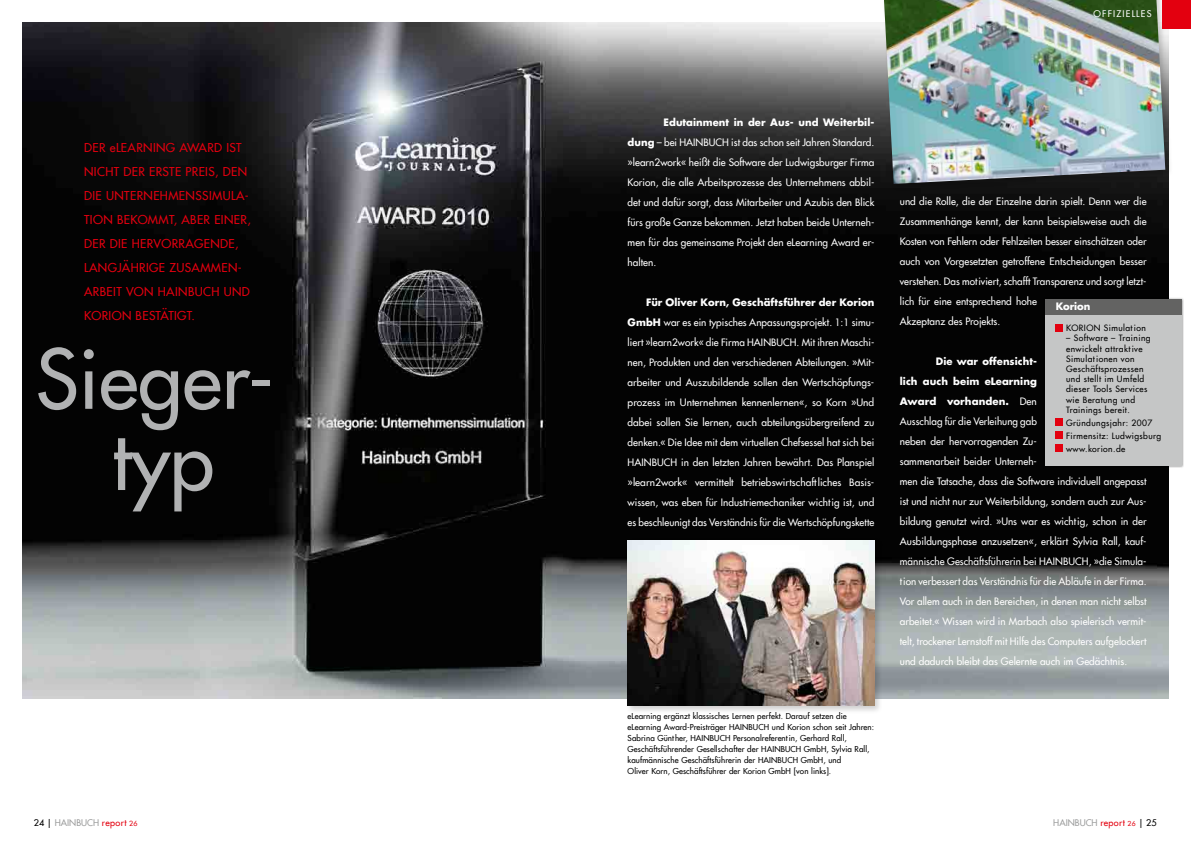
<style>
.page{position:relative;width:1191px;height:842px;background:#fff}
.page>*{position:absolute;margin:0;border:0;box-sizing:border-box;transform-origin:0 0}
.t1{font:500 80px/81.2px "Futura Com";color:#b1b2b3;text-align:center}
.t2{font:500 12px "Futura Com";letter-spacing:.03em;color:#e3000f}
.t3{font:500 10px/20px "Futura Com";letter-spacing:.005em;color:#fff;text-align:justify}
.t4{font:700 10px "Futura Com";color:#fff}
.t5{font:500 9px "Futura Com";color:#9c9d9d}
.t6{font:500 9px "Futura Com";color:#fff}
.t7{font:500 8.5px/10.2px "Futura Com";letter-spacing:.05em;color:#000}
.t8{font:500 8px/11px "Futura Com";letter-spacing:.01em;color:#000}
.s1{font-weight:700}
.s2{color:#000}
.s3{color:#e3000f}
.s4{font-size:7px;color:#e3000f}
.s5{font-size:6.7px;color:#e3000f}
</style>
<div class="page">
<img style="left:23px;top:23px;width:1145px;height:675px">
<div style="left:625px;top:538px;width:257px;height:176px;background:#000;opacity:.19"></div>
<img style="left:627px;top:540px;width:247px;height:166px">
<div style="left:881px;top:0;width:292px;height:192px;background:#000;opacity:.19"></div>
<img style="left:884px;top:0;width:281px;height:184px">
<div style="left:1162px;top:0;width:29px;height:28px;background:#e3000f"></div>
<div style="left:1043px;top:297px;width:141px;height:171px;background:#000;opacity:.45"></div>
<div style="left:1045px;top:299px;width:136px;height:166px;background:#c5c6c6"></div>
<div style="left:1045px;top:299px;width:136px;height:15px;background:#636362"></div>
<div style="left:1055px;top:324px;width:7px;height:7px;background:#e3000f"></div>
<div style="left:1055px;top:419px;width:7px;height:7px;background:#e3000f"></div>
<div style="left:1055px;top:432px;width:7px;height:7px;background:#e3000f"></div>
<div style="left:1055px;top:445px;width:7px;height:7px;background:#e3000f"></div>
<p class="t2" style="left:84px;top:138px;width:46px">Der eLearning</p>
<p class="t2" style="left:179px;top:138px;width:18px">Award</p>
<p class="t2" style="left:226px;top:138px;width:6px">ist</p>
<p class="t2" style="left:84px;top:162px;width:8px">nicht</p>
<p class="t2" style="left:123px;top:162px;width:8px">der</p>
<p class="t2" style="left:149px;top:162px;width:8px">erste</p>
<p class="t2" style="left:185px;top:162px;width:13px">Preis</p>
<p class="t2" style="left:215px;top:162px;width:17px">, den</p>
<p class="t2" style="left:84px;top:186px;width:7px">die</p>
<p class="t2" style="left:106px;top:186px;width:17px">Unternehmenssimula</p>
<p class="t2" style="left:245px;top:186px;width:5px">-</p>
<p class="t2" style="left:84px;top:210px;width:8px">tion</p>
<p class="t2" style="left:117px;top:210px;width:10px">bekommt</p>
<p class="t2" style="left:174px;top:210px;width:16px">, aber</p>
<p class="t2" style="left:214px;top:210px;width:8px">einer</p>
<p class="t2" style="left:247px;top:210px;width:5px">,</p>
<p class="t2" style="left:84px;top:234px;width:8px">der</p>
<p class="t2" style="left:110px;top:234px;width:7px">die</p>
<p class="t2" style="left:132px;top:234px;width:9px">hervorragende</p>
<p class="t2" style="left:235px;top:234px;width:5px">,</p>
<p class="t2" style="left:84px;top:258px;width:9px">langjährige</p>
<p class="t2" style="left:169px;top:258px;width:17px">Zusammen</p>
<p class="t2" style="left:238px;top:258px;width:5px">-</p>
<p class="t2" style="left:84px;top:282px;width:8px">arbeit</p>
<p class="t2" style="left:126px;top:282px;width:10px">von</p>
<p class="t2" style="left:158px;top:282px;width:76px">HAINBUCH und</p>
<p class="t2" style="left:84px;top:306px;width:17px">Korion</p>
<p class="t2" style="left:136px;top:306px;width:8px">bestätigt</p>
<p class="t2" style="left:191px;top:306px;width:5px">.</p>
<h1 class="t1" style="left:36px;top:335px;width:240px">Sieger&shy;typ</h1>
<p class="t6" style="left:1093px;top:7px;width:15px">Offizielles</p>
<p class="t3" style="left:627px;top:112px;width:248px;text-indent:36px"><span class="s1">Edutainment in der Aus- und Weiterbil&shy;dung</span> – bei HAINBUCH ist das schon seit Jahren Standard. »learn2work« heißt die Software der Ludwigsburger Firma Korion, die alle Arbeitsprozesse des Unternehmens abbil&shy;det und dafür sorgt, dass Mitarbeiter und Azubis den Blick fürs große Ganze bekommen. Jetzt haben beide Unterneh&shy;men für das gemeinsame Projekt den eLearning Award er&shy;halten.</p>
<p class="t3" style="left:627px;top:292px;width:248px;text-indent:18px"><span class="s1">Für Oliver Korn, Geschäftsführer der Korion GmbH</span> war es ein typisches Anpassungsprojekt. 1:1 simu&shy;liert »learn2work« die Firma HAINBUCH. Mit ihren Maschi&shy;nen, Produkten und den verschiedenen Abteilungen. »Mit&shy;arbeiter und Auszubildende sollen den Wertschöpfungs&shy;prozess im Unternehmen kennenlernen«, so Korn »Und dabei sollen Sie lernen, auch abteilungsübergreifend zu denken.« Die Idee mit dem virtuellen Chefsessel hat sich bei HAINBUCH in den letzten Jahren bewährt. Das Planspiel »learn2work« vermittelt betriebswirtschaftliches Basis&shy;wissen, was eben für Industriemechaniker wichtig ist, und es beschleunigt das Verständnis für die Wertschöpfungskette</p>
<p class="t8" style="left:627px;top:710px;width:248px">eLearning ergänzt klassisches Lernen perfekt. Darauf setzen die eLearning Award-Preisträger HAINBUCH und Korion schon seit Jahren:<br>Sabrina Günther, HAINBUCH Personalreferentin, Gerhard Rall, Geschäftsführender Gesellschafter der HAINBUCH GmbH, Sylvia Rall, kaufmännische Geschäftsführerin der HAINBUCH GmbH, und<br>Oliver Korn, Geschäftsführer der Korion GmbH [von links].</p>
<p class="t3" style="left:900px;top:191px;width:248px;text-align:left">und die Rolle, die der Einzelne darin spielt. Denn wer die Zusammenhänge kennt, der kann beispielsweise auch die Kosten von Fehlern oder Fehlzeiten besser einschätzen oder auch von Vorgesetzten getroffene Entscheidungen besser verstehen. Das motiviert, schafft Transparenz und sorgt letzt&shy;lich für eine entsprechend hohe<br>Akzeptanz des Projekts.</p>
<p class="t3" style="left:900px;top:351px;width:248px;text-align:left;text-indent:36px"><span class="s1">Die war offensicht-<br>lich auch beim eLearning<br>Award vorhanden.</span> Den<br>Ausschlag für die Verleihung gab<br>neben der hervorragenden Zu-<br>sammenarbeit beider Unterneh-<br>men die Tatsache, dass die Software individuell angepasst ist und nicht nur zur Weiterbildung, sondern auch zur Aus&shy;bildung genutzt wird. »Uns war es wichtig, schon in der Ausbildungsphase anzusetzen«, erklärt Sylvia Rall, kauf&shy;männische Geschäftsführerin bei HAINBUCH, »die Simula&shy;tion verbessert das Verständnis für die Abläufe in der Firma.<br>Vor allem auch in den Bereichen, in denen man nicht selbst arbeitet.« Wissen wird in Marbach also spielerisch vermit&shy;telt, trockener Lernstoff mit Hilfe des Computers aufgelockert und dadurch bleibt das Gelernte auch im Gedächtnis.</p>
<p class="t4" style="left:1055px;top:298px;width:36px">Korion</p>
<p class="t7" style="left:1066px;top:323px;width:81px">KORION Simulation</p>
<p class="t7" style="left:1066px;top:333px;width:86px">– Software – Training enwickelt attraktive<br>Simulationen von<br>Geschäftsprozessen und stellt im Umfeld dieser Tools Services wie Beratung und<br>Trainings bereit.</p>
<p class="t7" style="left:1066px;top:416px;width:97px;line-height:13px">Gründungsjahr: 2007<br>Firmensitz: Ludwigsburg www.korion.de</p>
<p class="t5" style="left:34px;top:816px;width:105px"><span class="s2">24 |</span> HAINBUCH <span class="s3">report</span> <span class="s4">26</span></p>
<p class="t5" style="left:1053px;top:816px;width:105px">HAINBUCH <span class="s3">report</span> <span class="s5">26</span> <span class="s2">| 25</span></p>
</div>
